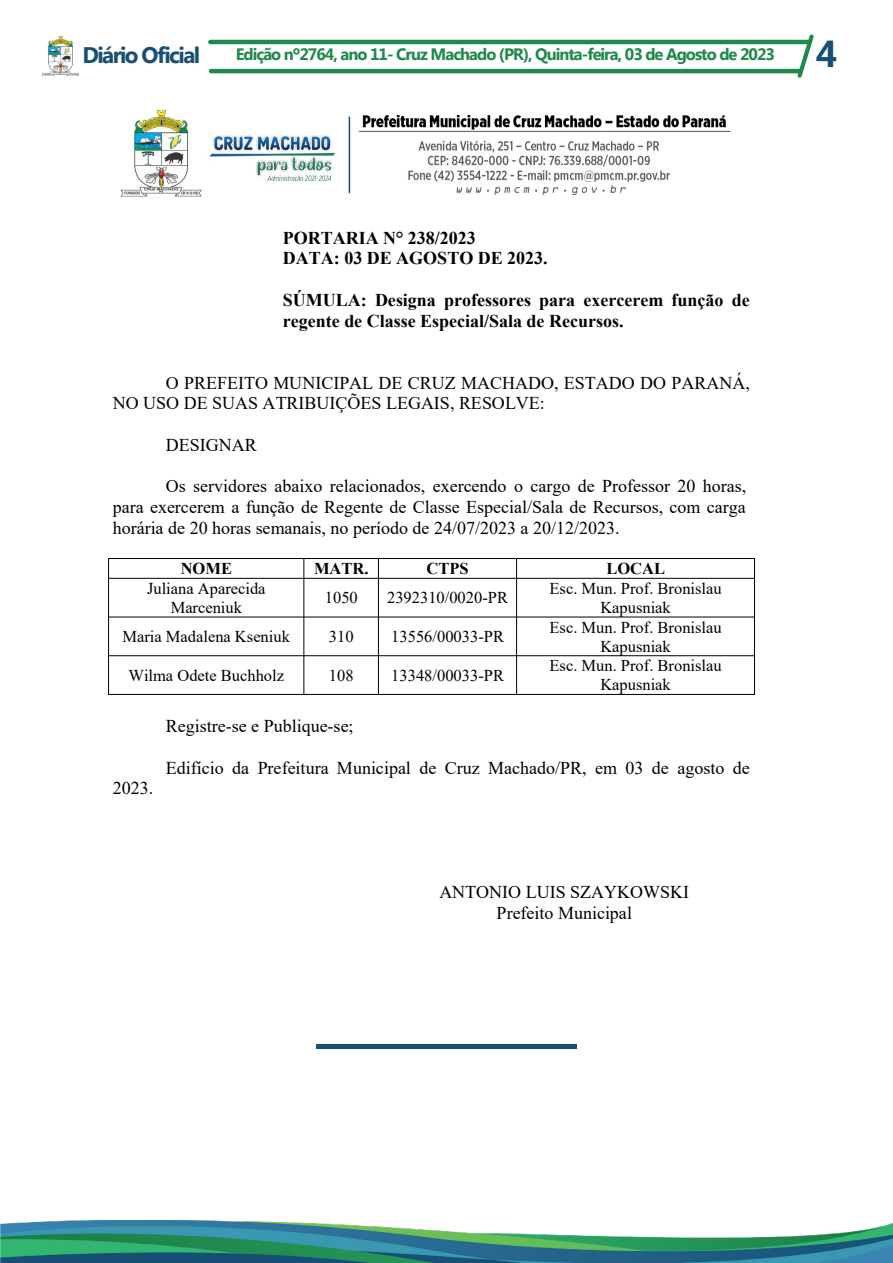
<style>
.page{position:relative;width:893px;height:1263px;background:#fff}
.page>*{position:absolute;margin:0;border:0;box-sizing:border-box;transform-origin:0 0}
.t1{font:700 37.5px "Myanmar Text";color:#175074}
.t2{font:700 22.5px "Myanmar Text";letter-spacing:-.07em;color:#175074}
.t3{font:18px/20.7px "Times New Roman";color:#000}
.t4{font:700 18px/20.7px "Times New Roman";color:#000}
.t5{font:16.5px/19px "Times New Roman";color:#000;text-align:center}
.t6{font:700 16.5px "Myanmar Text";letter-spacing:-.06em;color:#20894d}
.t7{font:700 16.5px "Times New Roman";color:#000}
</style>
<div class="page">
<hr style="left:208px;top:40px;width:602px;height:4px;background:#20894d;border-radius:2px">
<hr style="left:209px;top:69px;width:593px;height:4px;background:#20894d;border-radius:2px">
<img style="left:43px;top:37px;width:36px;height:38px">
<svg style="left:797px;top:34px;width:17px;height:44px"></svg>
<img style="left:0;top:1220px;width:893px;height:43px">
<svg style="left:316px;top:1044px;width:261px;height:5px"></svg>
<img style="left:120px;top:109px;width:611px;height:88px">
<hr style="left:108px;top:558px;width:647px;height:1px;background:#000">
<hr style="left:109px;top:578px;width:645px;height:1px;background:#000">
<hr style="left:109px;top:617px;width:645px;height:1px;background:#000">
<hr style="left:109px;top:655px;width:645px;height:1px;background:#000">
<hr style="left:108px;top:694px;width:647px;height:1px;background:#000">
<hr style="left:108px;top:558px;width:1px;height:137px;background:#000">
<hr style="left:303px;top:559px;width:1px;height:135px;background:#000">
<hr style="left:378px;top:559px;width:1px;height:135px;background:#000">
<hr style="left:516px;top:559px;width:1px;height:135px;background:#000">
<hr style="left:754px;top:558px;width:1px;height:137px;background:#000">
<p class="t2" style="left:82px;top:42px;width:119px">Diário Oficial</p>
<p class="t6" style="left:236px;top:45px;width:541px">Edição nº2764, ano 11- Cruz Machado (PR), Quinta-feira, 03 de Agosto de 2023</p>
<p class="t1" style="left:816px;top:32px;width:23px">4</p>
<p class="t4" style="left:283px;top:227px;width:266px">PORTARIA N° 238/2023<br>DATA: 03 DE AGOSTO DE 2023.</p>
<p class="t4" style="left:283px;top:289px;width:468px">SÚMULA: Designa professores para exercerem função de regente de Classe Especial/Sala de Recursos.</p>
<p class="t3" style="left:113px;top:372px;width:639px;text-indent:53px">O PREFEITO MUNICIPAL DE CRUZ MACHADO, ESTADO DO PARANÁ,<br>NO USO DE SUAS ATRIBUIÇÕES LEGAIS, RESOLVE:</p>
<p class="t3" style="left:166px;top:434px;width:92px">DESIGNAR</p>
<p class="t3" style="left:113px;top:476px;width:635px;text-align:justify;text-indent:53px">Os servidores abaixo relacionados, exercendo o cargo de Professor 20 horas, para exercerem a função de Regente de Classe Especial/Sala de Recursos, com carga horária de 20 horas semanais, no período de 24/07/2023 a 20/12/2023.</p>
<p class="t7" style="left:181px;top:560px;width:53px">NOME</p>
<p class="t7" style="left:314px;top:560px;width:56px">MATR.</p>
<p class="t7" style="left:427px;top:560px;width:44px">CTPS</p>
<p class="t7" style="left:606px;top:560px;width:60px">LOCAL</p>
<p class="t5" style="left:147px;top:579px;width:120px">Juliana Aparecida<br>Marceniuk</p>
<p class="t5" style="left:325px;top:588px;width:34px">1050</p>
<p class="t5" style="left:387px;top:588px;width:122px">2392310/0020-PR</p>
<p class="t5" style="left:550px;top:579px;width:174px">Esc. Mun. Prof. Bronislau<br>Kapusniak</p>
<p class="t5" style="left:122px;top:627px;width:169px">Maria Madalena Kseniuk</p>
<p class="t5" style="left:329px;top:627px;width:26px">310</p>
<p class="t5" style="left:391px;top:627px;width:114px">13556/00033-PR</p>
<p class="t5" style="left:550px;top:618px;width:174px">Esc. Mun. Prof. Bronislau<br>Kapusniak</p>
<p class="t5" style="left:128px;top:666px;width:157px">Wilma Odete Buchholz</p>
<p class="t5" style="left:329px;top:666px;width:26px">108</p>
<p class="t5" style="left:391px;top:666px;width:114px">13348/00033-PR</p>
<p class="t5" style="left:550px;top:656px;width:174px">Esc. Mun. Prof. Bronislau<br>Kapusniak</p>
<p class="t3" style="left:166px;top:716px;width:189px">Registre-se e Publique-se;</p>
<p class="t3" style="left:166px;top:757px;width:585px">Edifício da Prefeitura Municipal de Cruz Machado/PR, em 03 de agosto de</p>
<p class="t3" style="left:113px;top:778px;width:42px">2023.</p>
<p class="t3" style="left:439px;top:882px;width:251px;text-align:center">ANTONIO LUIS SZAYKOWSKI<br>Prefeito Municipal</p>
</div>
